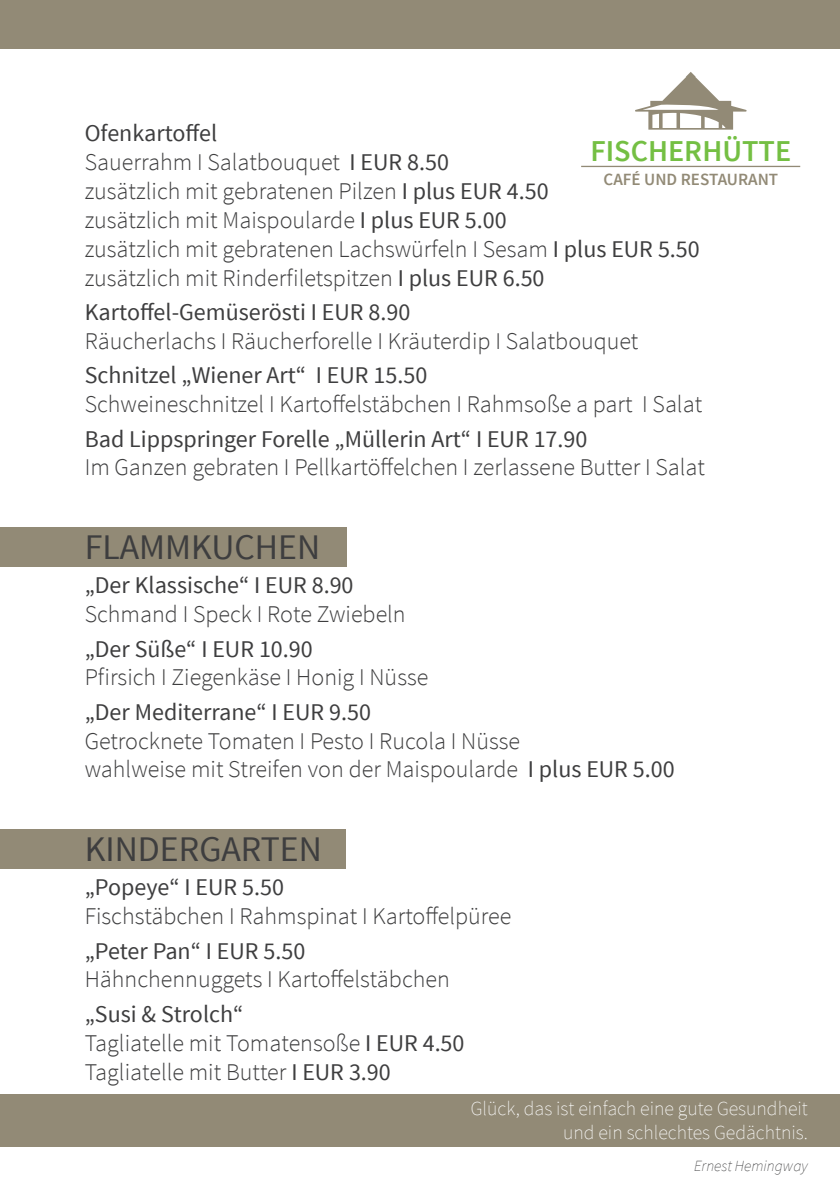
<style>
.page{position:relative;width:840px;height:1191px;background:#fff}
.page>*{position:absolute;margin:0;border:0;box-sizing:border-box;transform-origin:0 0}
.t1{font:36px "Source Sans Pro";color:#3e3e3f}
.t2{font:600 30.2px "Source Sans Pro";color:#74bf43}
.t3{font:300 24px/28.8px "Source Sans Pro";color:#3e3e3f}
.t4{font:24px "Source Sans Pro";color:#3e3e3f}
.t5{font:200 19.8px/23.8px "Source Sans Pro";color:#fff;text-align:right}
.t6{font:600 17.2px "Source Sans Pro";color:#928a76}
.t7{font:italic 200 15.6px "Source Sans Pro";color:#3e3e3f}
.s1{font-weight:400}
</style>
<div class="page">
<div style="left:0;top:527px;width:346px;height:40px;background:#928a76"></div>
<div style="left:0;top:829px;width:345px;height:39px;background:#928a76"></div>
<div style="left:0;top:0;width:839px;height:48px;background:#928a76"></div>
<div style="left:0;top:1094px;width:839px;height:52px;background:#928a76"></div>
<svg style="left:635px;top:72px;width:111px;height:58px"></svg>
<hr style="left:581px;top:166px;width:218px;height:1px;background:#928a76">
<p class="t3" style="left:85px;top:119px;width:616px"><span class="s1">Ofenkartoffel<br></span>Sauerrahm I Salatbouquet <span class="s1">I EUR 8.50<br></span>zusätzlich mit gebratenen Pilzen <span class="s1">I plus EUR 4.50<br></span>zusätzlich mit Maispoularde <span class="s1">I plus EUR 5.00<br></span>zusätzlich mit gebratenen Lachswürfeln I Sesam <span class="s1">I plus EUR 5.50 </span>zusätzlich mit Rinderfiletspitzen <span class="s1">I plus EUR 6.50</span></p>
<p class="t4" style="left:85px;top:297px;width:327px">Kartoffel-Gemüserösti I EUR 8.90</p>
<p class="t3" style="left:85px;top:326px;width:555px">Räucherlachs I Räucherforelle I Kräuterdip I Salatbouquet</p>
<p class="t4" style="left:85px;top:360px;width:344px">Schnitzel „Wiener Art“ I EUR 15.50</p>
<p class="t3" style="left:85px;top:390px;width:618px">Schweineschnitzel I Kartoffelstäbchen I Rahmsoße a part I Salat</p>
<p class="t4" style="left:85px;top:424px;width:504px">Bad Lippspringer Forelle „Müllerin Art“ I EUR 17.90</p>
<p class="t3" style="left:85px;top:453px;width:621px">Im Ganzen gebraten I Pellkartöffelchen I zerlassene Butter I Salat</p>
<p class="t2" style="left:590px;top:132px;width:202px">FISCHERHÜTTE</p>
<p class="t6" style="left:603px;top:168px;width:88px">CAFÉ UND REST</p>
<p class="t6" style="left:717px;top:168px;width:61px">AURANT</p>
<h1 class="t1" style="left:85px;top:524px;width:237px">FLAMMKUCHEN</h1>
<p class="t4" style="left:85px;top:570px;width:270px">„Der Klassische“ I EUR 8.90</p>
<p class="t3" style="left:85px;top:600px;width:322px">Schmand I Speck I Rote Zwiebeln</p>
<p class="t4" style="left:85px;top:633px;width:229px">„Der Süße“ I EUR 10.90</p>
<p class="t3" style="left:85px;top:663px;width:345px">Pfirsich I Ziegenkäse I Honig I Nüsse</p>
<p class="t4" style="left:85px;top:697px;width:287px">„Der Mediterrane“ I EUR 9.50</p>
<p class="t3" style="left:85px;top:726px;width:591px">Getrocknete Tomaten I Pesto I Rucola I Nüsse<br>wahlweise mit Streifen von der Maispoularde <span class="s1">I plus EUR 5.00</span></p>
<h1 class="t1" style="left:85px;top:826px;width:238px">KINDERGARTEN</h1>
<p class="t4" style="left:85px;top:872px;width:201px">„Popeye“ I EUR 5.50</p>
<p class="t3" style="left:85px;top:902px;width:428px">Fischstäbchen I Rahmspinat I Kartoffelpüree</p>
<p class="t4" style="left:85px;top:935px;width:222px">„Peter Pan“ I EUR 5.50</p>
<p class="t3" style="left:85px;top:965px;width:366px">Hähnchennuggets I Kartoffelstäbchen</p>
<p class="t3" style="left:85px;top:999px;width:381px"><span class="s1">„Susi &amp; Strolch“<br></span>Tagliatelle mit Tomatensoße <span class="s1">I EUR 4.50<br></span>Tagliatelle mit Butter <span class="s1">I EUR 3.90</span></p>
<p class="t5" style="left:470px;top:1097px;width:338px">Glück, das ist einfach eine gute Gesundheit und ein schlechtes Gedächtnis.</p>
<p class="t7" style="left:693px;top:1156px;width:115px">Ernest Hemingway</p>
</div>
